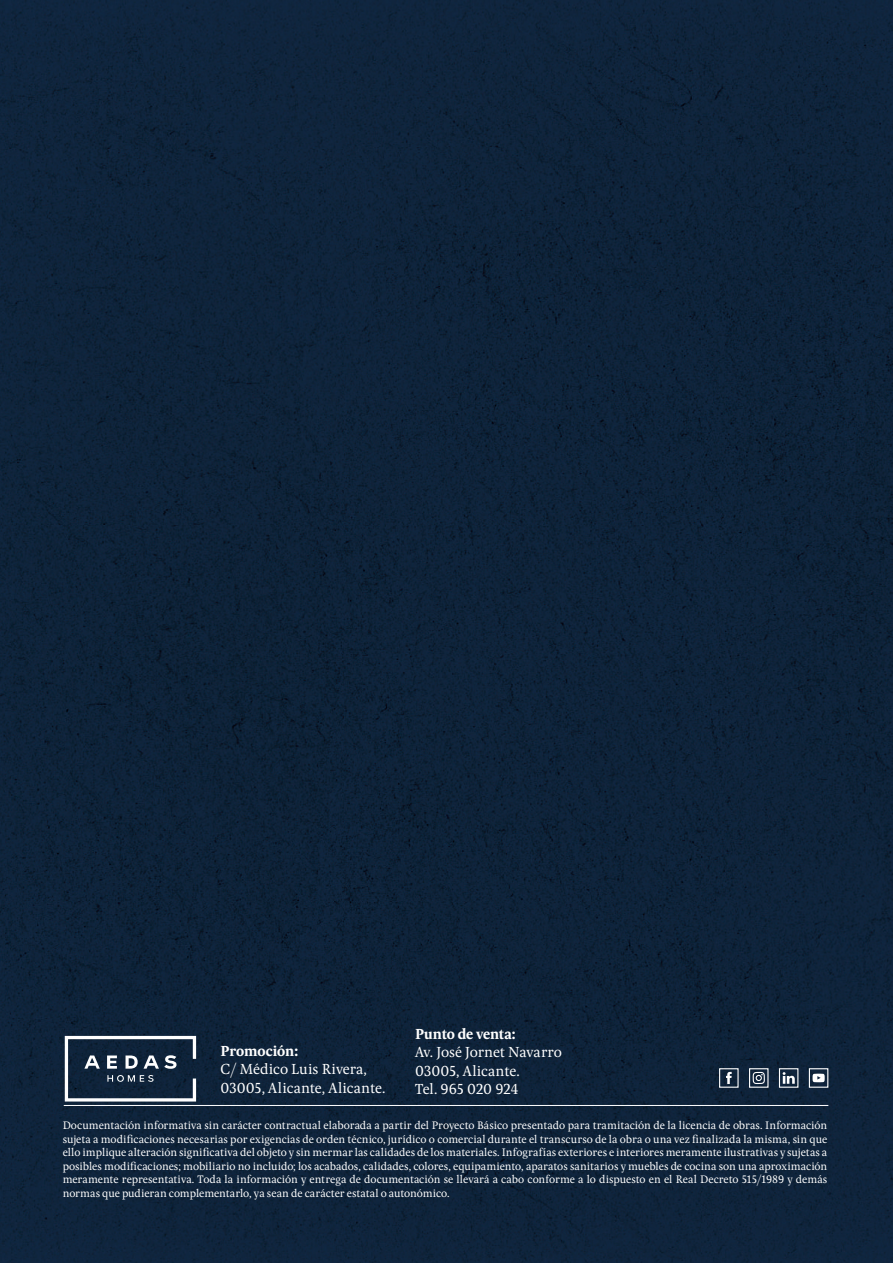
<style>
.page{position:relative;width:893px;height:1263px;background:#fff}
.page>*{position:absolute;margin:0;border:0;box-sizing:border-box;transform-origin:0 0}
.t1{font:15.15px/18.1px "Pona";letter-spacing:-.01em;color:#fff}
.t2{font:700 15.15px "Pona";letter-spacing:-.005em;color:#fff}
.t3{font:11.4px/13.6px "Pona";letter-spacing:-.005em;color:#fff;text-align:justify}
</style>
<div class="page">
<img style="left:0;top:0;width:893px;height:1263px">
<svg style="left:718px;top:1068px;width:51px;height:20px"></svg>
<div style="left:779px;top:1068px;width:19px;height:20px;border:1px solid #fff"></div>
<svg style="left:782px;top:1072px;width:13px;height:12px"></svg>
<div style="left:809px;top:1068px;width:19px;height:20px;border:1px solid #fff"></div>
<svg style="left:812px;top:1074px;width:13px;height:8px"></svg>
<hr style="left:64px;top:1105px;width:764px;height:1px;background:#fff">
<svg style="left:65px;top:1036px;width:131px;height:66px;background:#3d4e60"></svg>
<h1 class="t2" style="left:221px;top:1042px;width:79px">Promoción:</h1>
<h1 class="t1" style="left:221px;top:1062px;width:166px">C/ Médico Luis Rivera,<br>03005, Alicante, Alicante.</h1>
<h1 class="t2" style="left:415px;top:1025px;width:102px">Punto de venta:</h1>
<h1 class="t1" style="left:415px;top:1045px;width:149px">Av. José Jornet Navarro<br>03005, Alicante.<br>Tel. 965 020 924</h1>
<p class="t3" style="left:63px;top:1119px;width:766px">Documentación informativa sin carácter contractual elaborada a partir del Proyecto Básico presentado para tramitación de la licencia de obras. Información sujeta a modificaciones necesarias por exigencias de orden técnico, jurídico o comercial durante el transcurso de la obra o una vez finalizada la misma, sin que ello implique alteración significativa del objeto y sin mermar las calidades de los materiales. Infografías exteriores e interiores meramente ilustrativas y sujetas a posibles modificaciones; mobiliario no incluido; los acabados, calidades, colores, equipamiento, aparatos sanitarios y muebles de cocina son una aproximación meramente representativa. Toda la información y entrega de documentación se llevará a cabo conforme a lo dispuesto en el Real Decreto 515/1989 y demás normas que pudieran complementarlo, ya sean de carácter estatal o autonómico.</p>
</div>
